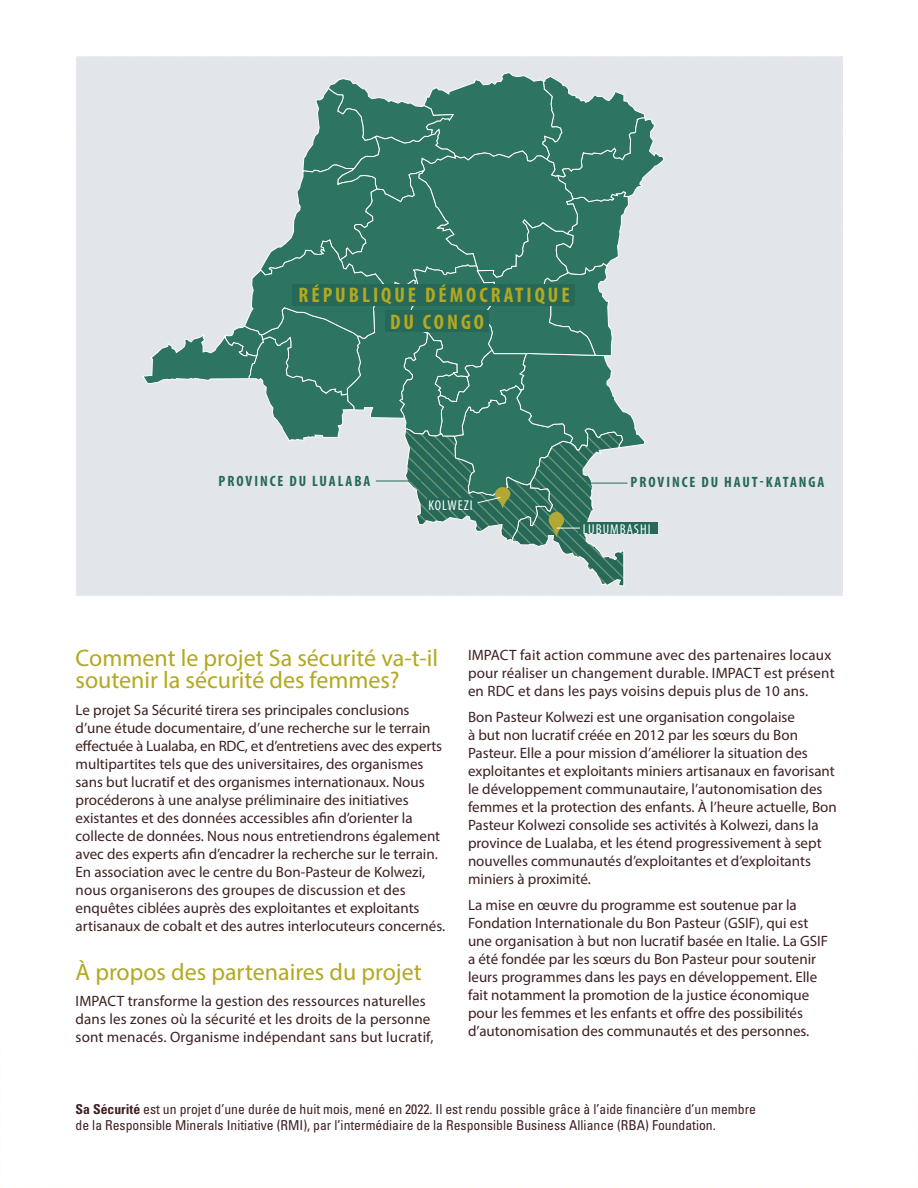
<style>
.page{position:relative;width:918px;height:1188px;background:#fff}
.page>*{position:absolute;margin:0;border:0;box-sizing:border-box;transform-origin:0 0}
.t1{font:24px/22.5px "Myriad Pro";color:#b3a820}
.t2{font:700 condensed 21.15px/27px "Myriad Pro";letter-spacing:.14em;color:#b3a820;text-align:center}
.t3{font:15px/18px "Myriad Pro";color:#3f2021}
.t4{font:700 condensed 15px "Myriad Pro";letter-spacing:.13em;color:#266958}
.t5{font:condensed 14.25px "Myriad Pro";letter-spacing:.07em;color:#fff}
.t6{font:condensed 13.65px/16.4px "Univers LT Std";color:#3f2021}
.s1{font-weight:700}
</style>
<div class="page">
<svg style="left:76px;top:56px;width:767px;height:540px"></svg>
<div style="left:427px;top:498px;width:50px;height:10px;background:#266958"></div>
<hr style="left:376px;top:481px;width:55px;height:1px;background:#266958">
<hr style="left:572px;top:483px;width:55px;height:1px;background:#266958">
<h2 class="t2" style="left:298px;top:281px;width:273px">RÉPUBLIQUE DÉMOCRATIQUE<br>DU CONGO</h2>
<p class="t4" style="left:219px;top:472px;width:153px">PROVINCE DU LUALABA</p>
<p class="t4" style="left:631px;top:473px;width:195px">PROVINCE DU HAUT-KATANGA</p>
<p class="t5" style="left:428px;top:496px;width:46px">KOLWEZI</p>
<p class="t5" style="left:583px;top:521px;width:69px">LUBUMBASHI</p>
<h1 class="t1" style="left:76px;top:646px;width:364px">Comment le projet Sa sécurité va-t-il soutenir la sécurité des femmes?</h1>
<p class="t3" style="left:76px;top:700px;width:371px">Le projet Sa Sécurité tirera ses principales conclusions d’une étude documentaire, d’une recherche sur le terrain effectuée à Lualaba, en RDC, et d’entretiens avec des experts multipartites tels que des universitaires, des organismes sans but lucratif et des organismes internationaux. Nous procéderons à une analyse préliminaire des initiatives existantes et des données accessibles afin d’orienter la collecte de données. Nous nous entretiendrons également avec des experts afin d’encadrer la recherche sur le terrain.<br>En association avec le centre du Bon-Pasteur de Kolwezi, nous organiserons des groupes de discussion et des enquêtes ciblées auprès des exploitantes et exploitants artisanaux de cobalt et des autres interlocuteurs concernés.</p>
<h1 class="t1" style="left:76px;top:960px;width:348px">À propos des partenaires du projet</h1>
<p class="t3" style="left:76px;top:992px;width:359px">IMPACT transforme la gestion des ressources naturelles dans les zones où la sécurité et les droits de la personne sont menacés. Organisme indépendant sans but lucratif,</p>
<p class="t3" style="left:468px;top:646px;width:368px">IMPACT fait action commune avec des partenaires locaux pour réaliser un changement durable. IMPACT est présent en RDC et dans les pays voisins depuis plus de 10 ans.</p>
<p class="t3" style="left:468px;top:708px;width:370px">Bon Pasteur Kolwezi est une organisation congolaise<br>à but non lucratif créée en 2012 par les sœurs du Bon Pasteur. Elle a pour mission d’améliorer la situation des exploitantes et exploitants miniers artisanaux en favorisant le développement communautaire, l’autonomisation des femmes et la protection des enfants. À l’heure actuelle, Bon Pasteur Kolwezi consolide ses activités à Kolwezi, dans la province de Lualaba, et les étend progressivement à sept nouvelles communautés d’exploitantes et d’exploitants miniers à proximité.</p>
<p class="t3" style="left:468px;top:896px;width:362px">La mise en œuvre du programme est soutenue par la Fondation Internationale du Bon Pasteur (GSIF), qui est une organisation à but non lucratif basée en Italie. La GSIF a été fondée par les sœurs du Bon Pasteur pour soutenir leurs programmes dans les pays en développement. Elle fait notamment la promotion de la justice économique pour les femmes et les enfants et offre des possibilités d’autonomisation des communautés et des personnes.</p>
<p class="t6" style="left:76px;top:1100px;width:682px"><span class="s1">Sa Sécurité</span> est un projet d’une durée de huit mois, mené en 2022. Il est rendu possible grâce à l’aide financière d’un membre de la Responsible Minerals Initiative (RMI), par l’intermédiaire de la Responsible Business Alliance (RBA) Foundation.</p>
</div>
